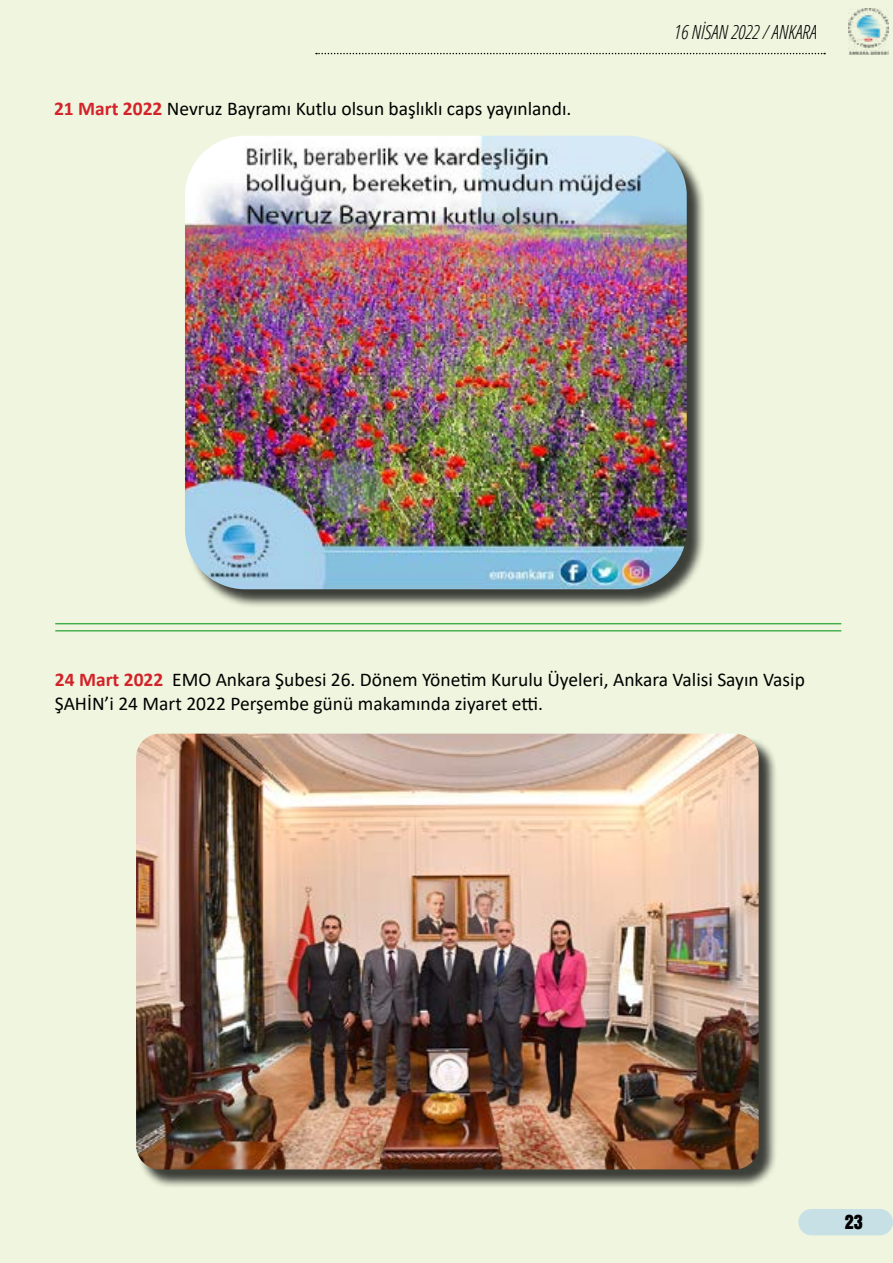
<style>
.page{position:relative;width:893px;height:1263px;background:#eff5de}
.page>*{position:absolute;margin:0;border:0;box-sizing:border-box;transform-origin:0 0}
.t1{font:19.5px/23.4px "Calibri";color:#000}
.t2{font:italic 300 condensed 19.5px "Open Sans";color:#000}
.t3{font:18px "Anton";color:#000}
.s1{font-weight:700;color:#d2232a}
</style>
<div class="page">
<div style="left:798px;top:1209px;width:95px;height:26px;background:#c7e0e6;border-radius:13px"></div>
<img style="left:848px;top:8px;width:41px;height:47px">
<svg style="left:316px;top:53px;width:509px;height:1px"></svg>
<div style="left:139px;top:736px;width:639px;height:452px;background:#000;opacity:.75"></div>
<img style="left:136px;top:734px;width:623px;height:435px">
<div style="left:188px;top:138px;width:517px;height:470px;background:#000;opacity:.75"></div>
<img style="left:185px;top:136px;width:502px;height:453px">
<hr style="left:55px;top:623px;width:786px;height:1px;background:#41ad49">
<hr style="left:55px;top:630px;width:786px;height:1px;background:#41ad49">
<p class="t1" style="left:54px;top:96px;width:519px"><span class="s1">21 Mart 2022</span> Nevruz Bayramı Kutlu olsun başlıklı caps yayınlandı.</p>
<p class="t2" style="left:674px;top:19px;width:144px">16 NİSAN 2022 / ANKARA</p>
<p class="t1" style="left:55px;top:667px;width:751px"><span class="s1">24 Mart 2022</span> EMO Ankara Şubesi 26. Dönem Yönetim Kurulu Üyeleri, Ankara Valisi Sayın Vasip<br>ŞAHİN’i 24 Mart 2022 Perşembe günü makamında ziyaret etti.</p>
<p class="t3" style="left:845px;top:1208px;width:20px">23</p>
</div>
